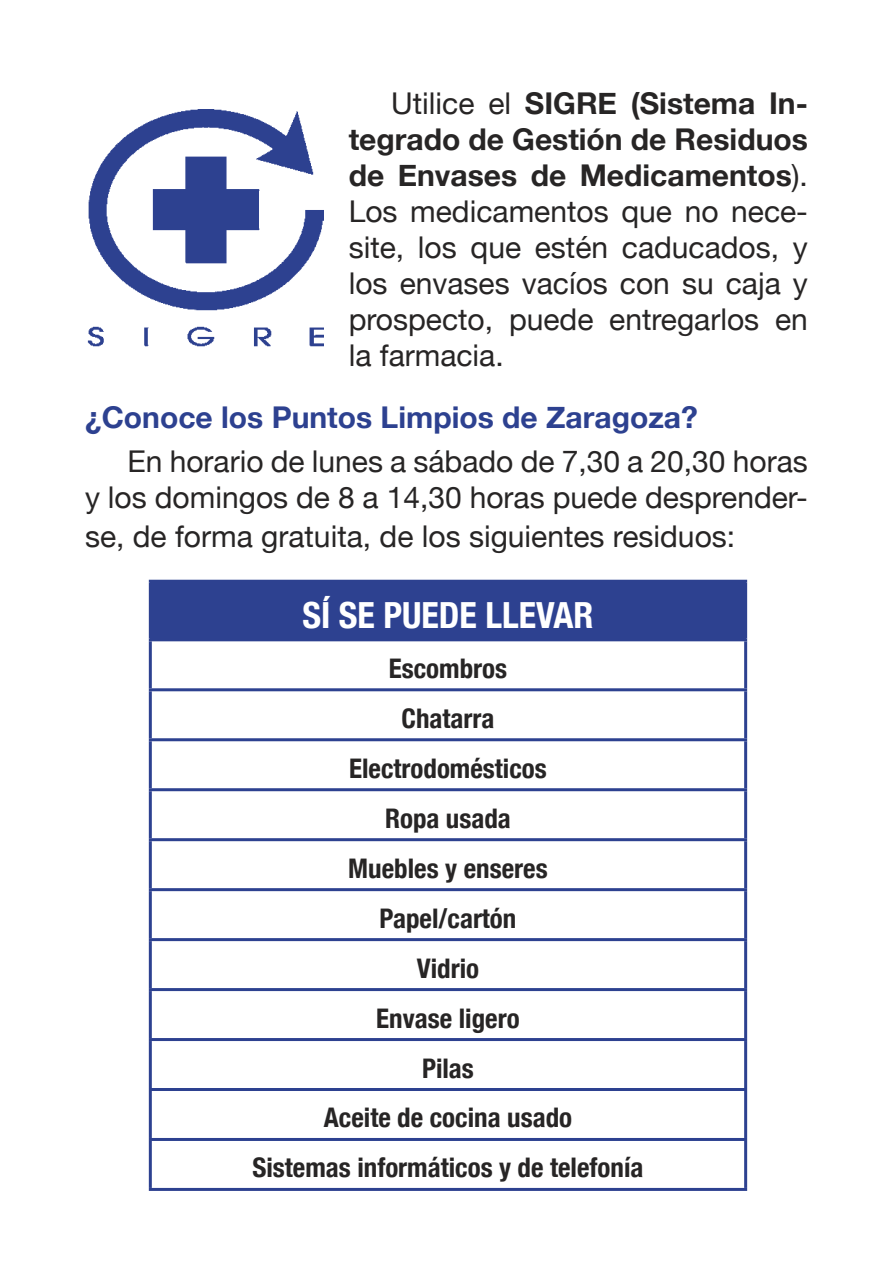
<style>
.page{position:relative;width:893px;height:1276px;background:#fff}
.page>*{position:absolute;margin:0;border:0;box-sizing:border-box;transform-origin:0 0}
.t1{font:700 condensed 36px "Helvetica Neue";color:#fff}
.t2{font:30px/36px "Helvetica Neue";color:#272525;text-align:justify}
.t3{font:700 30px "Helvetica Neue";color:#2d4190}
.t4{font:700 condensed 27px "Helvetica Neue";color:#272525}
.s1{font-weight:700}
</style>
<div class="page">
<div style="left:150px;top:581px;width:596px;height:59px;background:#2d4190"></div>
<hr style="left:149px;top:580px;width:598px;height:3px;background:#2d4190">
<hr style="left:149px;top:583px;width:3px;height:55px;background:#2d4190">
<hr style="left:744px;top:583px;width:3px;height:55px;background:#2d4190">
<hr style="left:149px;top:638px;width:598px;height:3px;background:#2d4190">
<hr style="left:149px;top:641px;width:3px;height:47px;background:#2d4190">
<hr style="left:744px;top:641px;width:3px;height:47px;background:#2d4190">
<hr style="left:149px;top:688px;width:598px;height:3px;background:#2d4190">
<hr style="left:149px;top:691px;width:3px;height:47px;background:#2d4190">
<hr style="left:744px;top:691px;width:3px;height:47px;background:#2d4190">
<hr style="left:149px;top:738px;width:598px;height:3px;background:#2d4190">
<hr style="left:149px;top:741px;width:3px;height:47px;background:#2d4190">
<hr style="left:744px;top:741px;width:3px;height:47px;background:#2d4190">
<hr style="left:149px;top:788px;width:598px;height:3px;background:#2d4190">
<hr style="left:149px;top:791px;width:3px;height:47px;background:#2d4190">
<hr style="left:744px;top:791px;width:3px;height:47px;background:#2d4190">
<hr style="left:149px;top:838px;width:598px;height:3px;background:#2d4190">
<hr style="left:149px;top:841px;width:3px;height:47px;background:#2d4190">
<hr style="left:744px;top:841px;width:3px;height:47px;background:#2d4190">
<hr style="left:149px;top:888px;width:598px;height:3px;background:#2d4190">
<hr style="left:149px;top:891px;width:3px;height:47px;background:#2d4190">
<hr style="left:744px;top:891px;width:3px;height:47px;background:#2d4190">
<hr style="left:149px;top:938px;width:598px;height:3px;background:#2d4190">
<hr style="left:149px;top:941px;width:3px;height:47px;background:#2d4190">
<hr style="left:744px;top:941px;width:3px;height:47px;background:#2d4190">
<hr style="left:149px;top:988px;width:598px;height:3px;background:#2d4190">
<hr style="left:149px;top:991px;width:3px;height:47px;background:#2d4190">
<hr style="left:744px;top:991px;width:3px;height:47px;background:#2d4190">
<hr style="left:149px;top:1038px;width:598px;height:3px;background:#2d4190">
<hr style="left:149px;top:1041px;width:3px;height:47px;background:#2d4190">
<hr style="left:744px;top:1041px;width:3px;height:47px;background:#2d4190">
<hr style="left:149px;top:1088px;width:598px;height:3px;background:#2d4190">
<hr style="left:149px;top:1091px;width:3px;height:47px;background:#2d4190">
<hr style="left:744px;top:1091px;width:3px;height:47px;background:#2d4190">
<hr style="left:149px;top:1138px;width:598px;height:3px;background:#2d4190">
<hr style="left:149px;top:1141px;width:3px;height:47px;background:#2d4190">
<hr style="left:744px;top:1141px;width:3px;height:47px;background:#2d4190">
<hr style="left:149px;top:1188px;width:598px;height:3px;background:#2d4190">
<img style="left:87px;top:109px;width:236px;height:237px">
<p class="t2" style="left:349px;top:85px;width:461px;text-indent:43px">Utilice el <span class="s1">SIGRE (Sistema In&shy;tegrado de Gestión de Residuos de Envases de Medicamentos</span>).<br>Los medicamentos que no nece&shy;site, los que estén caducados, y los envases vacíos con su caja y prospecto, puede entregarlos en la farmacia.</p>
<p class="t3" style="left:85px;top:399px;width:614px">¿Conoce los Puntos Limpios de Zaragoza?</p>
<p class="t2" style="left:85px;top:443px;width:724px;text-align:right">En horario de lunes a sábado de 7,30 a 20,30 horas<br>y los domingos de 8 a 14,30 horas puede desprender-</p>
<p class="t2" style="left:85px;top:518px;width:652px">se, de forma gratuita, de los siguientes residuos:</p>
<p class="t1" style="left:302px;top:593px;width:293px">SÍ SE PUEDE LLEVAR</p>
<p class="t4" style="left:389px;top:652px;width:120px">Escombros</p>
<p class="t4" style="left:401px;top:702px;width:94px">Chatarra</p>
<p class="t4" style="left:349px;top:752px;width:199px">Electrodomésticos</p>
<p class="t4" style="left:385px;top:801px;width:127px">Ropa usada</p>
<p class="t4" style="left:348px;top:851px;width:201px">Muebles y enseres</p>
<p class="t4" style="left:380px;top:901px;width:138px">Papel/cartón</p>
<p class="t4" style="left:417px;top:951px;width:64px">Vidrio</p>
<p class="t4" style="left:376px;top:1001px;width:145px">Envase ligero</p>
<p class="t4" style="left:422px;top:1051px;width:53px">Pilas</p>
<p class="t4" style="left:324px;top:1101px;width:250px">Aceite de cocina usado</p>
<p class="t4" style="left:252px;top:1151px;width:393px">Sistemas informáticos y de telefonía</p>
</div>
